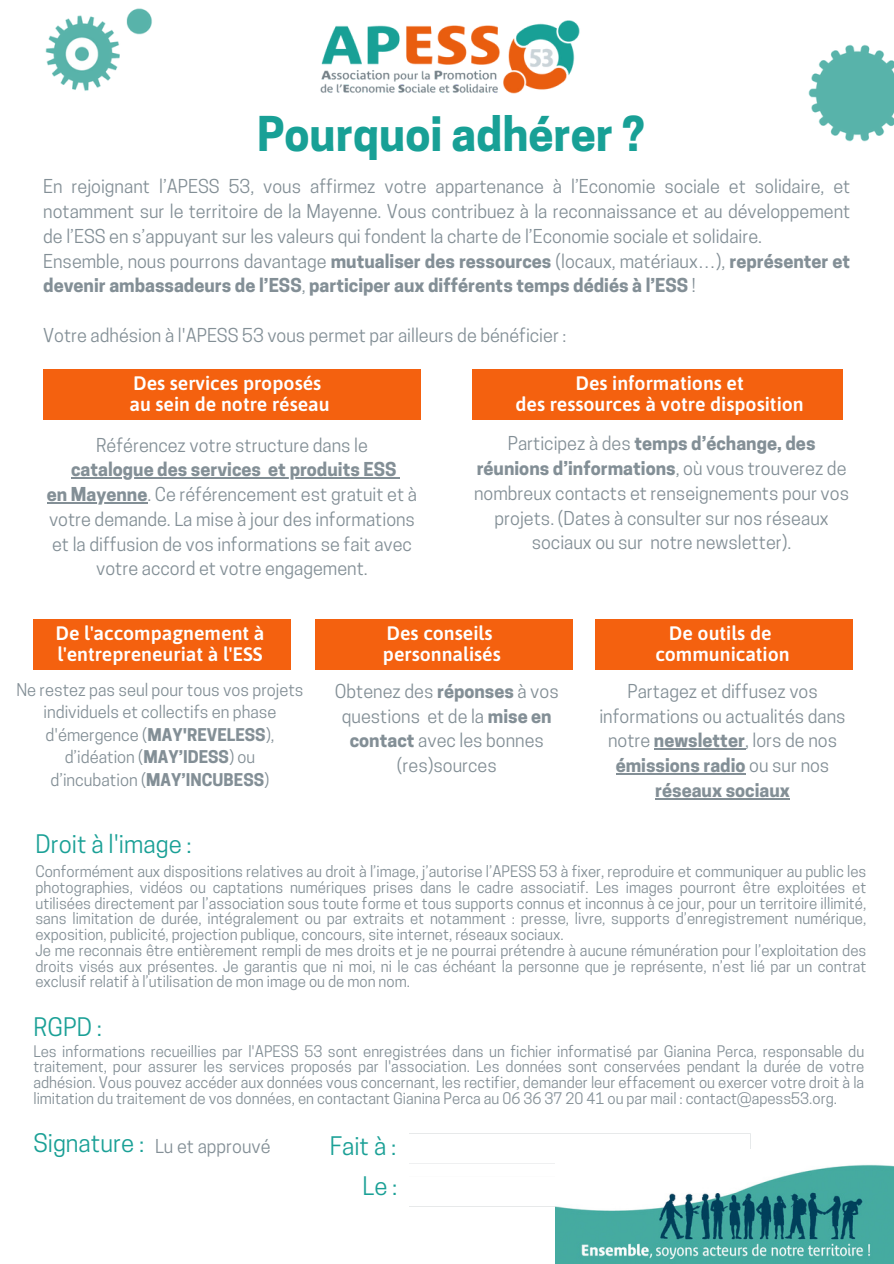
<style>
.page{position:relative;width:894px;height:1264px;background:#fff}
.page>*{position:absolute;margin:0;border:0;box-sizing:border-box;transform-origin:0 0}
.t1{font:700 45px "Cooper Hewitt";color:#18a096}
.t2{font:24px/39.9px "Cooper Hewitt";color:#1aa096;text-align:right}
.t3{font:600 19.5px/21.3px "Asap";color:#fff}
.t4{font:18px/24.8px "Cooper Hewitt";color:#838f96;text-align:center}
.t5{font:700 18px "Cooper Hewitt";color:#838f96}
.t6{font:16.5px/22.5px "Cooper Hewitt";color:#838f96;text-align:center}
.t7{font:15px/15.8px "Cooper Hewitt";color:#838f96;text-align:justify}
.s1{font-weight:700}
</style>
<div class="page">
<div style="left:43px;top:369px;width:378px;height:51px;background:#f4610f"></div>
<div style="left:472px;top:369px;width:370px;height:51px;background:#f4610f"></div>
<div style="left:33px;top:619px;width:257px;height:50px;background:#f4610f"></div>
<div style="left:315px;top:619px;width:257px;height:50px;background:#f4610f"></div>
<div style="left:595px;top:619px;width:257px;height:50px;background:#f4610f"></div>
<svg style="left:409px;top:1133px;width:341px;height:1px"></svg>
<img style="left:320px;top:21px;width:260px;height:73px">
<img style="left:555px;top:1164px;width:338px;height:99px">
<img style="left:45px;top:8px;width:107px;height:83px">
<img style="left:808px;top:44px;width:85px;height:98px">
<hr style="left:71px;top:477px;width:190px;height:1px;background:#838f96">
<hr style="left:268px;top:477px;width:128px;height:1px;background:#838f96">
<hr style="left:47px;top:502px;width:100px;height:1px;background:#838f96">
<hr style="left:653px;top:748px;width:91px;height:1px;background:#838f96">
<hr style="left:615px;top:773px;width:130px;height:1px;background:#838f96">
<hr style="left:655px;top:798px;width:134px;height:1px;background:#838f96">
<p class="t1" style="left:257px;top:117px;width:389px">Pourquoi adhérer ?</p>
<h4 class="t4" style="left:43px;top:176px;width:808px;text-align:left">En rejoignant l’APESS 53, vous affirmez votre appartenance à l’Economie sociale et solidaire, et notamment sur le territoire de la Mayenne. Vous contribuez à la reconnaissance et au développement de l’ESS en s’appuyant sur les valeurs qui fondent la charte de l’Economie sociale et solidaire.<br>Ensemble, nous pourrons davantage <span class="s1">mutualiser des ressources</span> (locaux, matériaux…), <span class="s1">représenter et devenir ambassadeurs de l’ESS</span>, <span class="s1">participer aux différents temps dédiés à l’ESS</span> !</h4>
<h4 class="t4" style="left:43px;top:325px;width:524px">Votre adhésion à l'APESS 53 vous permet par ailleurs de bénéficier :</h4>
<p class="t3" style="left:129px;top:372px;width:202px">Des services proposés au sein de notre réseau</p>
<h4 class="t3" style="left:515px;top:372px;width:290px;text-align:center">Des informations et<br>des ressources à votre disposition</h4>
<h4 class="t4" style="left:96px;top:434px;width:273px">Référencez votre structure dans le</h4>
<h4 class="t5" style="left:71px;top:463px;width:327px">catalogue des services et produits ESS</h4>
<h4 class="t4" style="left:47px;top:484px;width:371px"><span class="s1">en Mayenne</span>. Ce référencement est gratuit et à votre demande. La mise à jour des informations et la diffusion de vos informations se fait avec votre accord et votre engagement.</h4>
<p class="t4" style="left:474px;top:433px;width:376px">Participez à des <span class="s1">temps d’échange, des réunions d’informations</span>, où vous trouverez de nombreux contacts et renseignements pour vos projets. (Dates à consulter sur nos réseaux sociaux ou sur notre newsletter).</p>
<p class="t3" style="left:55px;top:622px;width:210px">De l'accompagnement à l'entrepreneuriat à l'ESS</p>
<p class="t6" style="left:16px;top:680px;width:288px">Ne restez pas seul pour tous vos projets individuels et collectifs en phase d'émergence (<span class="s1">MAY'REVELESS</span>),</p>
<p class="t6" style="left:65px;top:747px;width:192px">d’idéation (<span class="s1">MAY’IDESS</span>) ou</p>
<h4 class="t6" style="left:50px;top:770px;width:220px">d’incubation (<span class="s1">MAY’INCUBESS</span>)</h4>
<h3 class="t2" style="left:35px;top:827px;width:158px">Droit à l'image :</h3>
<h4 class="t3" style="left:383px;top:622px;width:119px">Des conseils personnalisés</h4>
<p class="t3" style="left:655px;top:622px;width:136px;text-align:center">De outils de communication</p>
<p class="t4" style="left:335px;top:681px;width:225px">Obtenez des <span class="s1">réponses</span> à vos questions et de la <span class="s1">mise en contact</span> avec les bonnes (res)sources</p>
<h3 class="t4" style="left:599px;top:681px;width:248px">Partagez et diffusez vos informations ou actualités dans notre <span class="s1">newsletter</span>, lors de nos <span class="s1">émissions radio</span> ou sur nos <span class="s1">réseaux sociaux</span></h3>
<h2 class="t7" style="left:35px;top:865px;width:832px">Conformément aux dispositions relatives au droit à l’image, j’autorise l’APESS 53 à fixer, reproduire et communiquer au public les photographies, vidéos ou captations numériques prises dans le cadre associatif. Les images pourront être exploitées et utilisées directement par l’association sous toute forme et tous supports connus et inconnus à ce jour, pour un territoire illimité, sans limitation de durée, intégralement ou par extraits et notamment : presse, livre, supports d’enregistrement numérique, exposition, publicité, projection publique, concours, site internet, réseaux sociaux.</h2>
<p class="t7" style="left:35px;top:944px;width:832px">Je me reconnais être entièrement rempli de mes droits et je ne pourrai prétendre à aucune rémunération pour l’exploitation des droits visés aux présentes. Je garantis que ni moi, ni le cas échéant la personne que je représente, n’est lié par un contrat exclusif relatif à l’utilisation de mon image ou de mon nom.</p>
<h3 class="t2" style="left:33px;top:1010px;width:70px">RGPD :</h3>
<h4 class="t7" style="left:33px;top:1044px;width:832px">Les informations recueillies par l'APESS 53 sont enregistrées dans un fichier informatisé par Gianina Perca, responsable du traitement, pour assurer les services proposés par l'association. Les données sont conservées pendant la durée de votre adhésion. Vous pouvez accéder aux données vous concernant, les rectifier, demander leur effacement ou exercer votre droit à la limitation du traitement de vos données, en contactant Gianina Perca au 06 36 37 20 41 ou par mail : contact@apess53.org.</h4>
<h3 class="t2" style="left:33px;top:1126px;width:112px">Signature :</h3>
<p class="t4" style="left:155px;top:1135px;width:117px">Lu et approuvé</p>
<h2 class="t2" style="left:330px;top:1128px;width:69px">Fait à :<br>Le:</h2>
</div>
